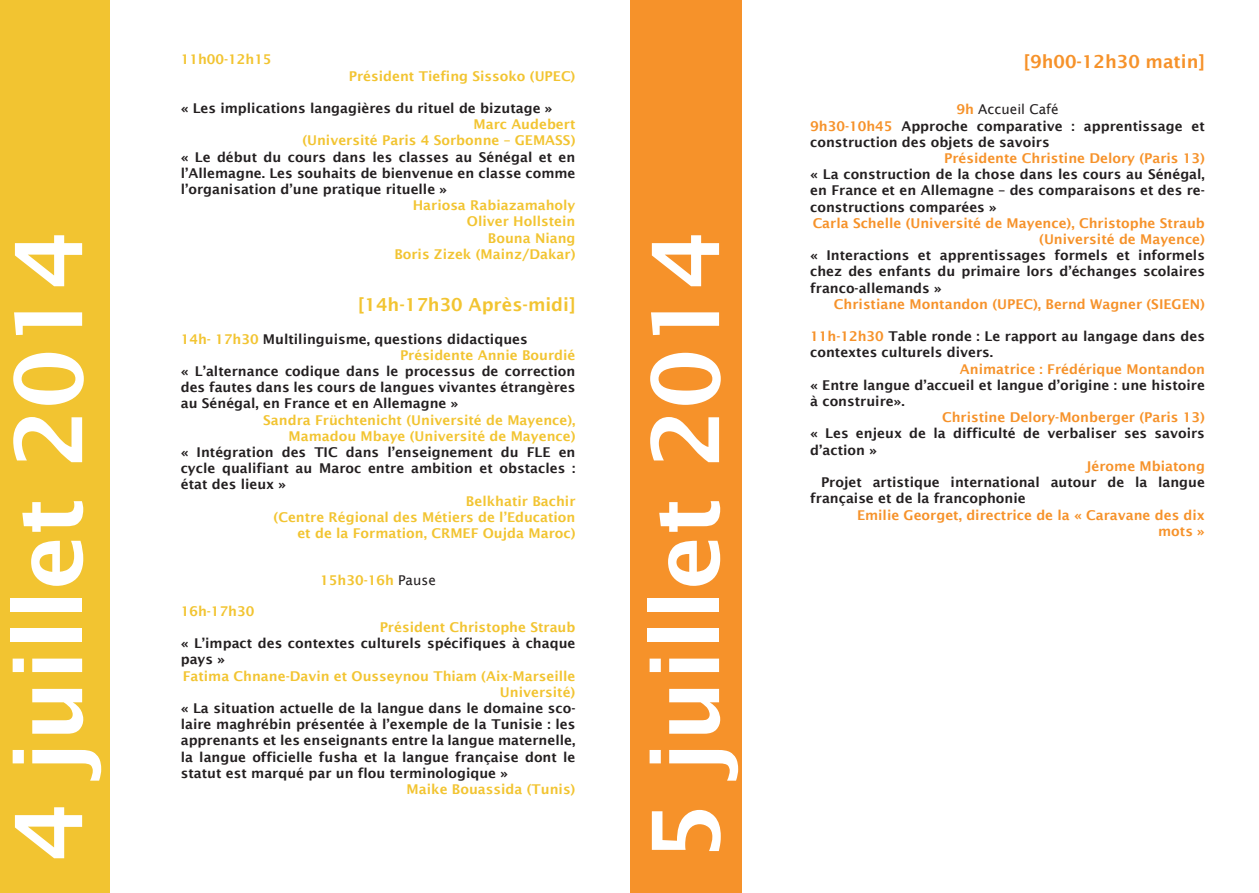
<style>
.page{position:relative;width:1259px;height:893px;background:#fff}
.page>*{position:absolute;margin:0;border:0;box-sizing:border-box;transform-origin:0 0}
.t1{font:600 93px "Lucida Sans";color:#fff}
.t2{font:600 18px "Lucida Sans";color:#f2c431}
.t3{font:600 18px "Lucida Sans";color:#f6922a}
.t4{font:600 13.5px/16.2px "Lucida Sans";color:#231f20}
.t5{font:600 13.5px/16.2px "Lucida Sans";color:#f2c431;text-align:right}
.t6{font:600 13.5px/16.2px "Lucida Sans";color:#f6922a;text-align:right}
.s1{color:#f2c431}
.s2{font-weight:400;color:#231f20}
.s3{color:#f6922a}
.s4{font-weight:400}
</style>
<div class="page">
<div style="left:630px;top:0;width:111px;height:893px;background:#f6922a"></div>
<div style="left:0;top:0;width:110px;height:893px;background:#f2c431"></div>
<p class="t5" style="left:181px;top:51px;width:92px">11h00-12h15</p>
<p class="t5" style="left:349px;top:68px;width:228px">Président Tiefing Sissoko (UPEC)</p>
<p class="t4" style="left:181px;top:100px;width:373px">« Les implications langagières du rituel de bizutage »</p>
<p class="t5" style="left:302px;top:116px;width:275px">Marc Audebert<br>(Université Paris 4 Sorbonne – GEMASS)</p>
<p class="t4" style="left:181px;top:149px;width:396px;text-align:justify">« Le début du cours dans les classes au Sénégal et en l’Allemagne. Les souhaits de bienvenue en classe comme l’organisation d’une pratique rituelle »</p>
<p class="t5" style="left:394px;top:197px;width:183px">Hariosa Rabiazamaholy<br>Oliver Hollstein<br>Bouna Niang<br>Boris Zizek (Mainz/Dakar)</p>
<h2 class="t2" style="left:358px;top:295px;width:219px">[14h-17h30 Après-midi]</h2>
<p class="t4" style="left:400px;top:331px;width:177px;text-indent:-219px"><span class="s1">14h- 17h30</span> Multilinguisme, questions didactiques<br><span class="s1">Présidente Annie Bourdié</span></p>
<p class="t4" style="left:181px;top:363px;width:396px;text-align:justify">« L’alternance codique dans le processus de correction des fautes dans les cours de langues vivantes étrangères au Sénégal, en France et en Allemagne »</p>
<p class="t5" style="left:263px;top:412px;width:314px">Sandra Früchtenicht (Université de Mayence),<br>Mamadou Mbaye (Université de Mayence)</p>
<p class="t4" style="left:181px;top:444px;width:396px;text-align:justify">« Intégration des TIC dans l’enseignement du FLE en cycle qualifiant au Maroc entre ambition et obstacles : état des lieux »</p>
<p class="t5" style="left:274px;top:493px;width:303px">Belkhatir Bachir<br>(Centre Régional des Métiers de l’Education et de la Formation, CRMEF Oujda Maroc)</p>
<p class="t5" style="left:320px;top:572px;width:117px">15h30-16h <span class="s2">Pause</span></p>
<p class="t5" style="left:181px;top:603px;width:75px">16h-17h30</p>
<p class="t5" style="left:380px;top:619px;width:197px">Président Christophe Straub</p>
<p class="t4" style="left:181px;top:635px;width:396px">« L’impact des contextes culturels spécifiques à chaque pays »</p>
<p class="t5" style="left:183px;top:667px;width:394px">Fatima Chnane-Davin et Ousseynou Thiam (Aix-Marseille<br>Université)</p>
<p class="t4" style="left:181px;top:700px;width:396px;text-align:justify">« La situation actuelle de la langue dans le domaine sco&shy;laire maghrébin présentée à l’exemple de la Tunisie : les apprenants et les enseignants entre la langue maternelle, la langue officielle fusha et la langue française dont le statut est marqué par un flou terminologique »</p>
<p class="t5" style="left:406px;top:781px;width:170px">Maike Bouassida (Tunis)</p>
<h1 class="t1" style="left:-4px;top:862px;width:633px;rotate:-90deg">4 juillet 2014</h1>
<h1 class="t1" style="left:633px;top:862px;width:633px;rotate:-90deg">5 juillet 2014</h1>
<h2 class="t3" style="left:1023px;top:51px;width:183px">[9h00-12h30 matin]</h2>
<p class="t4" style="left:810px;top:101px;width:396px;text-indent:146px"><span class="s3">9h</span> <span class="s4">Accueil Café<br></span><span class="s3">9h30-10h45</span> Approche comparative : apprentissage et construction des objets de savoirs</p>
<p class="t6" style="left:944px;top:150px;width:262px">Présidente Christine Delory (Paris 13)</p>
<p class="t4" style="left:810px;top:166px;width:396px;text-align:justify">« La construction de la chose dans les cours au Sénégal, en France et en Allemagne – des comparaisons et des re&shy;constructions comparées »</p>
<p class="t6" style="left:812px;top:215px;width:394px">Carla Schelle (Université de Mayence), Christophe Straub (Université de Mayence)</p>
<p class="t4" style="left:810px;top:247px;width:396px;text-align:justify">« Interactions et apprentissages formels et informels chez des enfants du primaire lors d’échanges scolaires franco-allemands »</p>
<p class="t6" style="left:834px;top:296px;width:372px">Christiane Montandon (UPEC), Bernd Wagner (SIEGEN)</p>
<p class="t4" style="left:810px;top:328px;width:396px"><span class="s3">11h-12h30</span> Table ronde : Le rapport au langage dans des contextes culturels divers.</p>
<p class="t6" style="left:960px;top:361px;width:246px">Animatrice : Frédérique Montandon</p>
<p class="t4" style="left:810px;top:377px;width:396px">« Entre langue d’accueil et langue d’origine : une histoire à construire».</p>
<p class="t6" style="left:942px;top:409px;width:264px">Christine Delory-Monberger (Paris 13)</p>
<p class="t4" style="left:810px;top:425px;width:396px">« Les enjeux de la difficulté de verbaliser ses savoirs d’action »</p>
<p class="t6" style="left:1086px;top:458px;width:121px">Jérome Mbiatong</p>
<p class="t4" style="left:810px;top:474px;width:396px;text-indent:11px">Projet artistique international autour de la langue française et de la francophonie</p>
<p class="t6" style="left:857px;top:506px;width:349px">Emilie Georget, directrice de la « Caravane des dix mots »</p>
</div>
